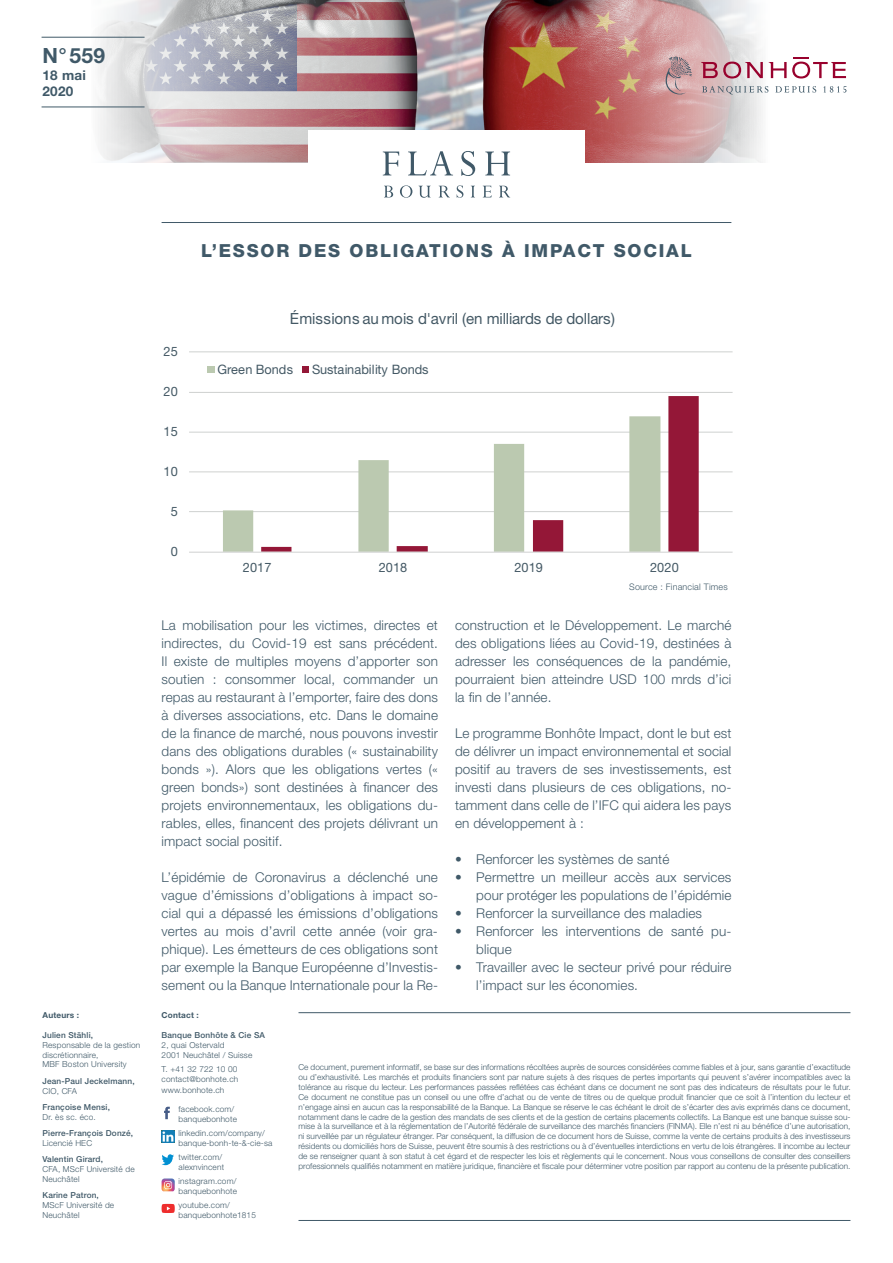
<style>
.page{position:relative;width:893px;height:1263px;background:#fff}
.page>*{position:absolute;margin:0;border:0;box-sizing:border-box;transform-origin:0 0}
.t1{font:700 21px "Helvetica Neue LT Std";color:#405968}
.t2{font:800 18px "Helvetica Neue LT Std";letter-spacing:.1em;color:#405968}
.t3{font:15.45px "Helvetica Neue LT Std";letter-spacing:-.01em;color:#445965}
.t4{font:300 13.5px/18px "Helvetica Neue LT Std";letter-spacing:.01em;color:#405968;text-align:justify}
.t5{font:700 13.5px/16.2px "Helvetica Neue LT Std";letter-spacing:.02em;color:#405968}
.t6{font:12.9px "Helvetica Neue LT Std";letter-spacing:.005em;color:#445965}
.t7{font:300 9px "Helvetica Neue LT Std";letter-spacing:.02em;color:#405968}
.t8{font:300 8.25px/9.9px "Helvetica Neue LT Std";letter-spacing:.02em;color:#405968}
.t9{font:500 8.25px "Helvetica Neue LT Std";letter-spacing:.02em;color:#405968}
.t10{font:700 8.25px "Helvetica Neue LT Std";letter-spacing:.02em;color:#405968}
</style>
<div class="page">
<hr style="left:298px;top:1012px;width:552px;height:1px;background:#405968">
<hr style="left:298px;top:1220px;width:552px;height:1px;background:#405968">
<svg style="left:164px;top:1107px;width:6px;height:12px"></svg>
<svg style="left:162px;top:1154px;width:12px;height:11px"></svg>
<svg style="left:161px;top:1130px;width:13px;height:13px"></svg>
<hr style="left:162px;top:222px;width:569px;height:1px;background:#405968">
<svg style="left:162px;top:1178px;width:13px;height:13px"></svg>
<svg style="left:162px;top:1204px;width:13px;height:9px"></svg>
<hr style="left:189px;top:511px;width:544px;height:1px;background:#cfd1d0">
<hr style="left:189px;top:471px;width:544px;height:1px;background:#cfd1d0">
<hr style="left:189px;top:432px;width:544px;height:1px;background:#cfd1d0">
<hr style="left:189px;top:392px;width:544px;height:1px;background:#cfd1d0">
<hr style="left:189px;top:351px;width:544px;height:1px;background:#cfd1d0">
<svg style="left:223px;top:431px;width:38px;height:121px"></svg>
<svg style="left:261px;top:396px;width:438px;height:156px"></svg>
<hr style="left:189px;top:552px;width:544px;height:1px;background:#cfd1d0">
<div style="left:208px;top:366px;width:7px;height:6px;background:#bbc9b0"></div>
<svg style="left:303px;top:366px;width:6px;height:6px"></svg>
<svg style="left:41px;top:0;width:351px;height:163px"></svg>
<hr style="left:42px;top:107px;width:103px;height:1px;background:#405968">
<hr style="left:42px;top:37px;width:103px;height:1px;background:#405968">
<div style="left:308px;top:131px;width:277px;height:36px;background:#fff"></div>
<svg style="left:383px;top:152px;width:9px;height:23px"></svg>
<svg style="left:408px;top:169px;width:45px;height:6px"></svg>
<svg style="left:461px;top:169px;width:14px;height:7px"></svg>
<svg style="left:485px;top:169px;width:25px;height:6px"></svg>
<svg style="left:384px;top:186px;width:9px;height:11px"></svg>
<svg style="left:400px;top:185px;width:12px;height:13px"></svg>
<svg style="left:419px;top:186px;width:12px;height:12px"></svg>
<svg style="left:439px;top:186px;width:10px;height:11px"></svg>
<svg style="left:457px;top:185px;width:6px;height:13px"></svg>
<svg style="left:471px;top:186px;width:4px;height:11px"></svg>
<svg style="left:483px;top:186px;width:9px;height:11px"></svg>
<svg style="left:499px;top:186px;width:11px;height:11px"></svg>
<img style="left:392px;top:0;width:455px;height:169px">
<svg style="left:662px;top:57px;width:30px;height:39px"></svg>
<svg style="left:701px;top:58px;width:145px;height:21px"></svg>
<svg style="left:702px;top:86px;width:66px;height:8px"></svg>
<svg style="left:775px;top:86px;width:41px;height:7px"></svg>
<svg style="left:823px;top:86px;width:23px;height:7px"></svg>
<h1 class="t1" style="left:43px;top:43px;width:64px">N°559</h1>
<h3 class="t5" style="left:43px;top:66px;width:45px">18 mai<br>2020</h3>
<p class="t10" style="left:43px;top:1010px;width:38px">Auteurs :</p>
<p class="t9" style="left:43px;top:1030px;width:52px">Julien Stähli,</p>
<p class="t8" style="left:43px;top:1040px;width:99px">Responsable de la gestion discrétionnaire,<br>MBF Boston University</p>
<p class="t9" style="left:43px;top:1076px;width:94px">Jean-Paul Jeckelmann,</p>
<p class="t8" style="left:43px;top:1085px;width:36px">CIO, CFA</p>
<p class="t9" style="left:43px;top:1102px;width:69px">Françoise Mensi,</p>
<p class="t8" style="left:43px;top:1112px;width:55px">Dr. ès sc. éco.</p>
<p class="t9" style="left:43px;top:1128px;width:92px">Pierre-François Donzé,</p>
<p class="t8" style="left:43px;top:1138px;width:51px">Licencié HEC</p>
<p class="t9" style="left:43px;top:1154px;width:62px">Valentin Girard,</p>
<p class="t8" style="left:43px;top:1164px;width:94px">CFA, MScF Université de<br>Neuchâtel</p>
<p class="t9" style="left:43px;top:1190px;width:58px">Karine Patron,</p>
<p class="t8" style="left:43px;top:1200px;width:73px">MScF Université de<br>Neuchâtel</p>
<h3 class="t6" style="left:164px;top:344px;width:16px">25</h3>
<h3 class="t6" style="left:164px;top:384px;width:16px">20</h3>
<h3 class="t6" style="left:164px;top:424px;width:16px">15</h3>
<h3 class="t6" style="left:164px;top:464px;width:16px">10</h3>
<h3 class="t6" style="left:171px;top:504px;width:9px">5</h3>
<h3 class="t6" style="left:171px;top:544px;width:9px">0</h3>
<h2 class="t2" style="left:201px;top:240px;width:492px">L’ESSOR DES OBLIGATIONS À IMPACT SOCIAL</h2>
<h3 class="t3" style="left:290px;top:309px;width:327px">Émissions au mois d'avril (en milliards de dollars)</h3>
<h3 class="t6" style="left:218px;top:361px;width:77px">Green Bonds</h3>
<h3 class="t6" style="left:312px;top:361px;width:118px">Sustainability Bonds</h3>
<h3 class="t6" style="left:243px;top:560px;width:30px">2017</h3>
<h3 class="t6" style="left:379px;top:560px;width:30px">2018</h3>
<h3 class="t6" style="left:514px;top:560px;width:30px">2019</h3>
<h3 class="t6" style="left:650px;top:560px;width:30px">2020</h3>
<p class="t7" style="left:629px;top:581px;width:100px">Source : Financial Times</p>
<p class="t4" style="left:162px;top:616px;width:278px">La mobilisation pour les victimes, directes et indirectes, du Covid-19 est sans précédent.<br>Il existe de multiples moyens d’apporter son soutien : consommer local, commander un repas au restaurant à l’emporter, faire des dons à diverses associations, etc. Dans le domaine de la finance de marché, nous pouvons investir dans des obligations durables (« sustainability bonds »). Alors que les obligations vertes (« green bonds») sont destinées à financer des projets environnementaux, les obligations du&shy;rables, elles, financent des projets délivrant un impact social positif.</p>
<p class="t4" style="left:162px;top:868px;width:278px">L’épidémie de Coronavirus a déclenché une vague d’émissions d’obligations à impact so&shy;cial qui a dépassé les émissions d’obligations vertes au mois d’avril cette année (voir gra&shy;phique). Les émetteurs de ces obligations sont par exemple la Banque Européenne d’Investis&shy;sement ou la Banque Internationale pour la Re-</p>
<h3 class="t4" style="left:455px;top:616px;width:278px">construction et le Développement. Le marché des obligations liées au Covid-19, destinées à adresser les conséquences de la pandémie, pourraient bien atteindre USD 100 mrds d’ici la fin de l’année.</h3>
<p class="t4" style="left:455px;top:724px;width:278px">Le programme Bonhôte Impact, dont le but est de délivrer un impact environnemental et social positif au travers de ses investissements, est investi dans plusieurs de ces obligations, no&shy;tamment dans celle de l’IFC qui aidera les pays en développement à :</p>
<h3 class="t4" style="left:455px;top:850px;width:216px">• Renforcer les systèmes de santé</h3>
<h3 class="t4" style="left:455px;top:868px;width:278px;text-align:right">• Permettre un meilleur accès aux services pour protéger les populations de l’épidémie</h3>
<h3 class="t4" style="left:455px;top:904px;width:249px">• Renforcer la surveillance des maladies</h3>
<h3 class="t4" style="left:476px;top:922px;width:257px;text-indent:-21px">• Renforcer les interventions de santé pu&shy;blique</h3>
<h3 class="t4" style="left:476px;top:958px;width:257px;text-indent:-21px">• Travailler avec le secteur privé pour réduire l’impact sur les économies.</h3>
<p class="t10" style="left:162px;top:1010px;width:39px">Contact :</p>
<p class="t9" style="left:162px;top:1030px;width:105px">Banque Bonhôte &amp; Cie SA</p>
<p class="t8" style="left:162px;top:1040px;width:92px">2, quai Ostervald<br>2001 Neuchâtel / Suisse</p>
<p class="t8" style="left:162px;top:1064px;width:78px">T. +41 32 722 10 00 contact@bonhote.ch</p>
<p class="t8" style="left:162px;top:1085px;width:64px">www.bonhote.ch</p>
<p class="t8" style="left:179px;top:1104px;width:60px">facebook.com/ banquebonhote</p>
<p class="t8" style="left:179px;top:1128px;width:95px">linkedin.com/company/ banque-bonh-te-&amp;-cie-sa</p>
<p class="t8" style="left:179px;top:1152px;width:47px">twitter.com/ alexnvincent</p>
<p class="t8" style="left:179px;top:1176px;width:60px">instagram.com/ banquebonhote</p>
<p class="t8" style="left:179px;top:1200px;width:79px">youtube.com/ banquebonhote1815</p>
<p class="t8" style="left:298px;top:1062px;width:554px;text-align:justify">Ce document, purement informatif, se base sur des informations récoltées auprès de sources considérées comme fiables et à jour, sans garantie d’exactitude ou d’exhaustivité. Les marchés et produits financiers sont par nature sujets à des risques de pertes importants qui peuvent s’avérer incompatibles avec la tolérance au risque du lecteur. Les performances passées reflétées cas échéant dans ce document ne sont pas des indicateurs de résultats pour le futur.<br>Ce document ne constitue pas un conseil ou une offre d’achat ou de vente de titres ou de quelque produit financier que ce soit à l’intention du lecteur et n’engage ainsi en aucun cas la responsabilité de la Banque. La Banque se réserve le cas échéant le droit de s’écarter des avis exprimés dans ce document, notamment dans le cadre de la gestion des mandats de ses clients et de la gestion de certains placements collectifs. La Banque est une banque suisse sou&shy;mise à la surveillance et à la réglementation de l’Autorité fédérale de surveillance des marchés financiers (FINMA). Elle n’est ni au bénéfice d’une autorisation, ni surveillée par un régulateur étranger. Par conséquent, la diffusion de ce document hors de Suisse, comme la vente de certains produits à des investisseurs résidents ou domiciliés hors de Suisse, peuvent être soumis à des restrictions ou à d’éventuelles interdictions en vertu de lois étrangères. Il incombe au lecteur de se renseigner quant à son statut à cet égard et de respecter les lois et règlements qui le concernent. Nous vous conseillons de consulter des conseillers professionnels qualifiés notamment en matière juridique, financière et fiscale pour déterminer votre position par rapport au contenu de la présente publication.</p>
</div>
